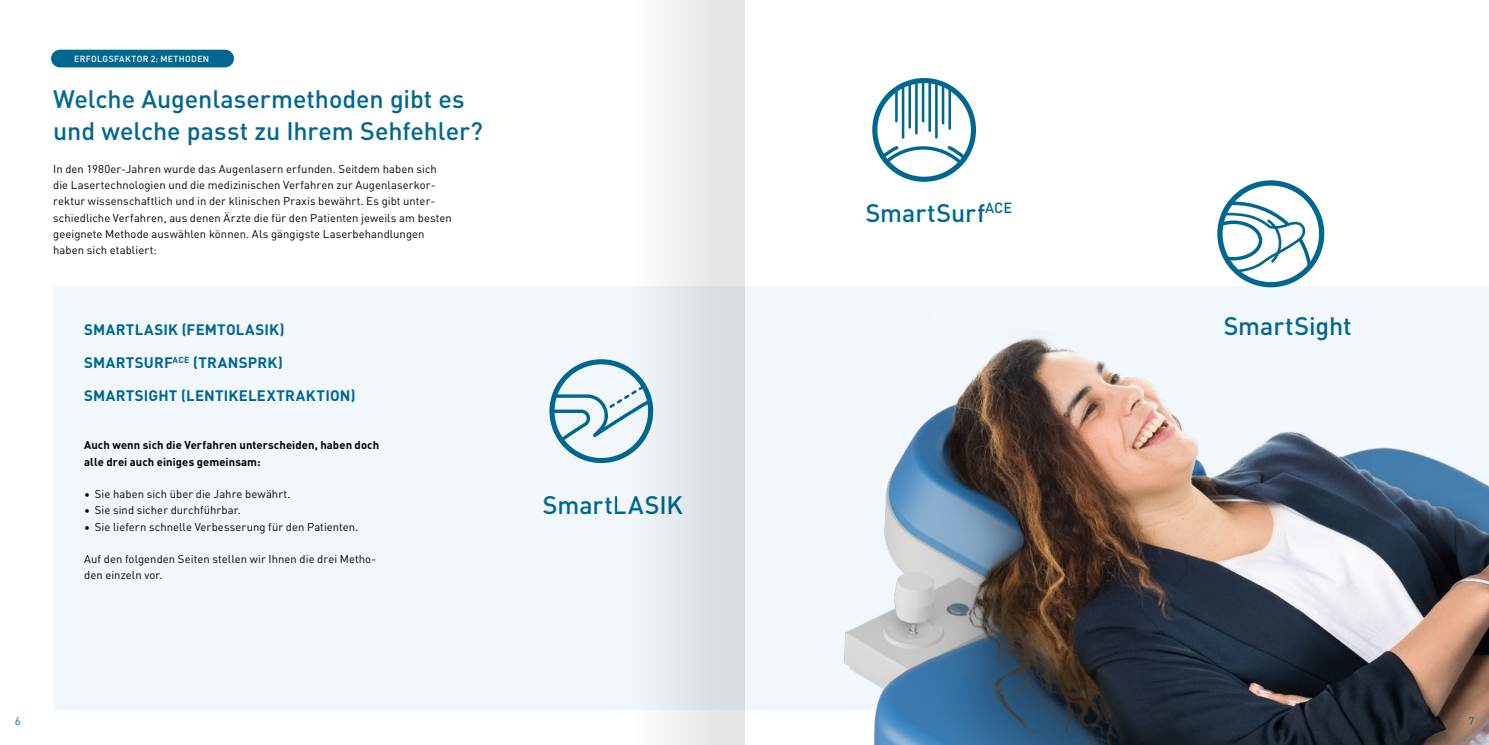
<style>
.page{position:relative;width:1489px;height:745px;background:#fff}
.page>*{position:absolute;margin:0;border:0;box-sizing:border-box;transform-origin:0 0}
.t1{font:500 25px/32.5px "DI Nfor Schwind";letter-spacing:-.005em;color:#006791}
.t2{font:700 15px/32.5px "DI Nfor Schwind";letter-spacing:.015em;color:#006791}
.t3{font:11.25px/16.2px "DI Nfor Schwind";letter-spacing:.005em;color:#000}
.t4{font:700 11.25px/16.2px "DI Nfor Schwind";letter-spacing:.005em;color:#000}
.t5{font:11.25px "DI Nfor Schwind";color:#006791}
.t6{font:500 8.75px "DI Nfor Schwind";letter-spacing:.035em;color:#fff}
</style>
<div class="page">
<div style="left:53px;top:286px;width:1435px;height:423px;background:#f1f7fb"></div>
<img style="left:820px;top:337px;width:668px;height:407px">
<svg style="left:549px;top:382px;width:68px;height:62px"></svg>
<div style="left:549px;top:359px;width:104px;height:104px;border:5px solid #006890;border-radius:50%"></div>
<svg style="left:878px;top:143px;width:90px;height:25px"></svg>
<hr style="left:895px;top:89px;width:2px;height:32px;background:#006890">
<hr style="left:901px;top:85px;width:3px;height:52px;background:#006890">
<hr style="left:908px;top:83px;width:3px;height:44px;background:#006890">
<hr style="left:915px;top:81px;width:2px;height:52px;background:#006890">
<hr style="left:921px;top:80px;width:3px;height:41px;background:#006890">
<hr style="left:928px;top:81px;width:3px;height:50px;background:#006890">
<hr style="left:935px;top:82px;width:2px;height:55px;background:#006890">
<hr style="left:941px;top:84px;width:3px;height:39px;background:#006890">
<hr style="left:948px;top:88px;width:2px;height:40px;background:#006890">
<div style="left:872px;top:78px;width:104px;height:104px;border:5px solid #006890;border-radius:50%"></div>
<svg style="left:1217px;top:180px;width:107px;height:108px"></svg>
<div style="left:51px;top:50px;width:183px;height:17px;background:#006791;border-radius:9px"></div>
<svg style="left:617px;top:0;width:127px;height:744px"></svg>
<p class="t6" style="left:74px;top:52px;width:136px">ERFOLGSFAKTOR 2: METHODEN</p>
<h1 class="t1" style="left:53px;top:81px;width:431px">Welche Augenlasermethoden gibt es und welche passt zu Ihrem Sehfehler?</h1>
<p class="t3" style="left:53px;top:160px;width:400px">In den 1980er-Jahren wurde das Augenlasern erfunden. Seitdem haben sich die Lasertechnologien und die medizinischen Verfahren zur Augenlaserkor&shy;rektur wissenschaftlich und in der klinischen Praxis bewährt. Es gibt unter&shy;schiedliche Verfahren, aus denen Ärzte die für den Patienten jeweils am besten geeignete Methode auswählen können. Als gängigste Laserbehandlungen haben sich etabliert:</p>
<h2 class="t2" style="left:84px;top:312px;width:273px">SMARTLASIK (FEMTOLASIK)<br>SMARTSURF<sup>ACE</sup> (TRANSPRK)<br>SMARTSIGHT (LENTIKELEXTRAKTION)</h2>
<p class="t4" style="left:84px;top:436px;width:296px">Auch wenn sich die Verfahren unterscheiden, haben doch alle drei auch einiges gemeinsam:</p>
<p class="t3" style="left:84px;top:485px;width:208px">• Sie haben sich über die Jahre bewährt.</p>
<p class="t3" style="left:84px;top:501px;width:158px">• Sie sind sicher durchführbar.</p>
<p class="t3" style="left:84px;top:517px;width:276px">• Sie liefern schnelle Verbesserung für den Patienten.</p>
<p class="t3" style="left:84px;top:550px;width:293px">Auf den folgenden Seiten stellen wir Ihnen die drei Metho&shy;den einzeln vor.</p>
<h1 class="t1" style="left:543px;top:487px;width:142px">SmartLASIK</h1>
<h1 class="t1" style="left:865px;top:194px;width:148px">SmartSurf<sup>ACE</sup></h1>
<h1 class="t1" style="left:1223px;top:308px;width:129px">SmartSight</h1>
<p class="t5" style="left:15px;top:712px;width:7px">6</p>
<p class="t5" style="left:1468px;top:712px;width:7px">7</p>
</div>
